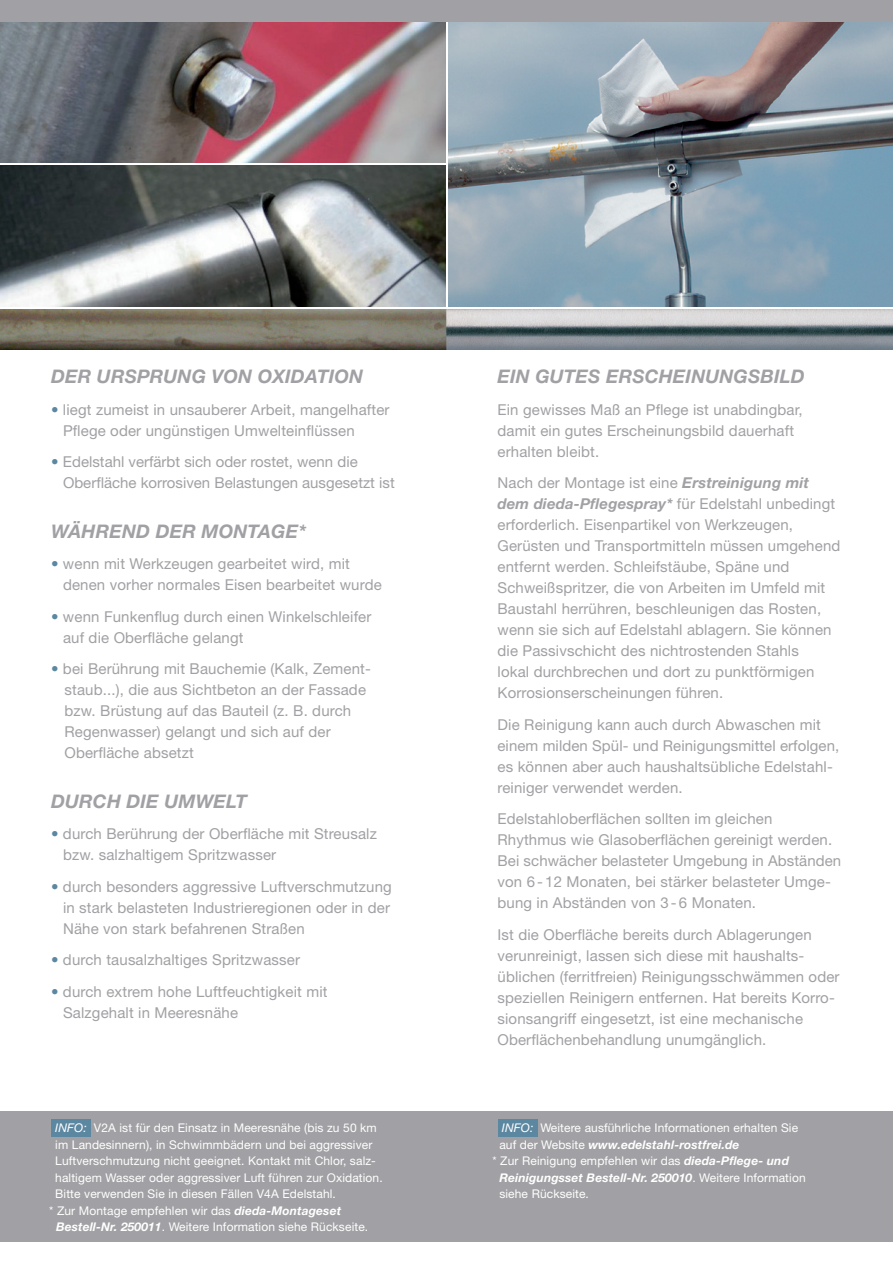
<style>
.page{position:relative;width:893px;height:1263px;background:#fff}
.page>*{position:absolute;margin:0;border:0;box-sizing:border-box;transform-origin:0 0}
.t1{font:italic 700 18.75px "Helvetica Neue LT Pro";letter-spacing:.01em;color:#a1a0a4}
.t2{font:15px/21px "Helvetica Neue LT Pro";letter-spacing:.01em;color:#a1a0a4}
.t3{font:12px "Helvetica Neue LT Pro";letter-spacing:.01em;color:#fff}
.t4{font:italic 700 12px "Helvetica Neue LT Pro";letter-spacing:.01em;color:#fff}
.s1{color:#5c87a1}
.s2{font-style:italic}
.s3{font-weight:700;font-style:italic}
.s4{font-weight:400;font-style:normal}
</style>
<div class="page">
<div style="left:0;top:1111px;width:893px;height:131px;background:#a1a0a4"></div>
<div style="left:51px;top:1120px;width:40px;height:17px;background:#5c87a1"></div>
<div style="left:498px;top:1120px;width:39px;height:17px;background:#5c87a1"></div>
<img style="left:448px;top:21px;width:445px;height:286px">
<img style="left:0;top:21px;width:445px;height:142px">
<img style="left:0;top:166px;width:445px;height:141px">
<img style="left:0;top:309px;width:893px;height:40px">
<div style="left:0;top:0;width:893px;height:21px;background:#a1a0a4"></div>
<p class="t1" style="left:51px;top:365px;width:314px">Der Ursprung von Oxidation</p>
<p class="t2" style="left:63px;top:399px;width:328px;text-indent:-12px"><span class="s1">•</span> liegt zumeist in unsauberer Arbeit, mangelhafter<br>Pflege oder ungünstigen Umwelteinflüssen</p>
<p class="t2" style="left:63px;top:451px;width:333px;text-indent:-12px"><span class="s1">•</span> Edelstahl verfärbt sich oder rostet, wenn die<br>Oberfläche korrosiven Belastungen ausgesetzt ist</p>
<p class="t1" style="left:51px;top:519px;width:256px">Während der Montage*</p>
<p class="t2" style="left:63px;top:553px;width:320px;text-indent:-12px"><span class="s1">•</span> wenn mit Werkzeugen gearbeitet wird, mit denen vorher normales Eisen bearbeitet wurde</p>
<p class="t2" style="left:63px;top:606px;width:310px;text-indent:-12px"><span class="s1">•</span> wenn Funkenflug durch einen Winkelschleifer auf die Oberfläche gelangt</p>
<p class="t2" style="left:65px;top:658px;width:308px;text-indent:-14px"><span class="s1">•</span> bei Berührung mit Bauchemie (Kalk, Zement&shy;staub...), die aus Sichtbeton an der Fassade bzw. Brüstung auf das Bauteil (z. B. durch Regenwasser) gelangt und sich auf der Oberfläche absetzt</p>
<p class="t1" style="left:51px;top:789px;width:197px">Durch die Umwelt</p>
<p class="t2" style="left:63px;top:823px;width:315px;text-indent:-12px"><span class="s1">•</span> durch Berührung der Oberfläche mit Streusalz bzw. salzhaltigem Spritzwasser</p>
<p class="t2" style="left:63px;top:876px;width:330px;text-align:justify;text-indent:-12px"><span class="s1">•</span> durch besonders aggressive Luftverschmutzung in stark belasteten Industrieregionen oder in der Nähe von stark befahrenen Straßen</p>
<p class="t2" style="left:51px;top:949px;width:251px"><span class="s1">•</span> durch tausalzhaltiges Spritzwasser</p>
<p class="t2" style="left:63px;top:981px;width:266px;text-indent:-12px"><span class="s1">•</span> durch extrem hohe Luftfeuchtigkeit mit<br>Salzgehalt in Meeresnähe</p>
<p class="t3" style="left:55px;top:1121px;width:323px"><span class="s2">INFO:</span> V2A ist für den Einsatz in Meeresnähe (bis zu 50 km</p>
<p class="t3" style="left:55px;top:1137px;width:319px">im Landesinnern), in Schwimmbädern und bei aggressiver</p>
<p class="t3" style="left:55px;top:1154px;width:322px">Luftverschmutzung nicht geeignet. Kontakt mit Chlor, salz-</p>
<p class="t3" style="left:55px;top:1170px;width:329px">haltigem Wasser oder aggressiver Luft führen zur Oxidation.</p>
<p class="t3" style="left:55px;top:1187px;width:282px">Bitte verwenden Sie in diesen Fällen V4A Edelstahl.</p>
<p class="t3" style="left:49px;top:1203px;width:293px">* Zur Montage empfehlen wir das <span class="s3">dieda-Montageset</span></p>
<p class="t3" style="left:56px;top:1220px;width:314px"><span class="s3">Bestell-Nr. 250011</span>. Weitere Information siehe Rückseite.</p>
<p class="t1" style="left:497px;top:365px;width:309px">ein gutes Erscheinungsbil d</p>
<p class="t2" style="left:497px;top:399px;width:307px">Ein gewisses Maß an Pflege ist unabdingbar, damit ein gutes Erscheinungsbild dauerhaft erhalten bleibt.</p>
<p class="t2" style="left:497px;top:472px;width:344px">Nach der Montage ist eine <span class="s3">Erstreinigung mit dem dieda-Pflegespray*</span> für Edelstahl unbedingt erforderlich. Eisenpartikel von Werkzeugen, Gerüsten und Transportmitteln müssen umgehend entfernt werden. Schleifstäube, Späne und Schweißspritzer, die von Arbeiten im Umfeld mit Baustahl herrühren, beschleunigen das Rosten, wenn sie sich auf Edelstahl ablagern. Sie können die Passivschicht des nichtrostenden Stahls<br>lokal durchbrechen und dort zu punktförmigen Korrosionserscheinungen führen.</p>
<p class="t2" style="left:497px;top:714px;width:343px">Die Reinigung kann auch durch Abwaschen mit einem milden Spül- und Reinigungsmittel erfolgen, es können aber auch haushaltsübliche Edelstahl&shy;reiniger verwendet werden.</p>
<p class="t2" style="left:497px;top:808px;width:345px">Edelstahloberflächen sollten im gleichen Rhythmus wie Glasoberflächen gereinigt werden.<br>Bei schwächer belasteter Umgebung in Abständen von 6 - 12 Monaten, bei stärker belasteter Umge&shy;bung in Abständen von 3 - 6 Monaten.</p>
<p class="t2" style="left:497px;top:924px;width:344px">Ist die Oberfläche bereits durch Ablagerungen verunreinigt, lassen sich diese mit haushalts&shy;üblichen (ferritfreien) Reinigungsschwämmen oder speziellen Reinigern entfernen. Hat bereits Korro&shy;sionsangriff eingesetzt, ist eine mechanische Oberflächenbehandlung unumgänglich.</p>
<p class="t3" style="left:502px;top:1121px;width:298px"><span class="s2">INFO:</span> Weitere ausführliche Informationen erhalten Sie</p>
<p class="t4" style="left:499px;top:1137px;width:242px"><span class="s4">auf der Website</span> www.edelstahl-rostfrei.de</p>
<p class="t3" style="left:492px;top:1154px;width:298px">* Zur Reinigung empfehlen wir das <span class="s3">dieda-Pflege- und</span></p>
<p class="t4" style="left:499px;top:1170px;width:308px">Reinigungsset Bestell-Nr. 250010<span class="s4">. Weitere Information</span></p>
<p class="t3" style="left:499px;top:1187px;width:91px">siehe Rückseite.</p>
</div>
